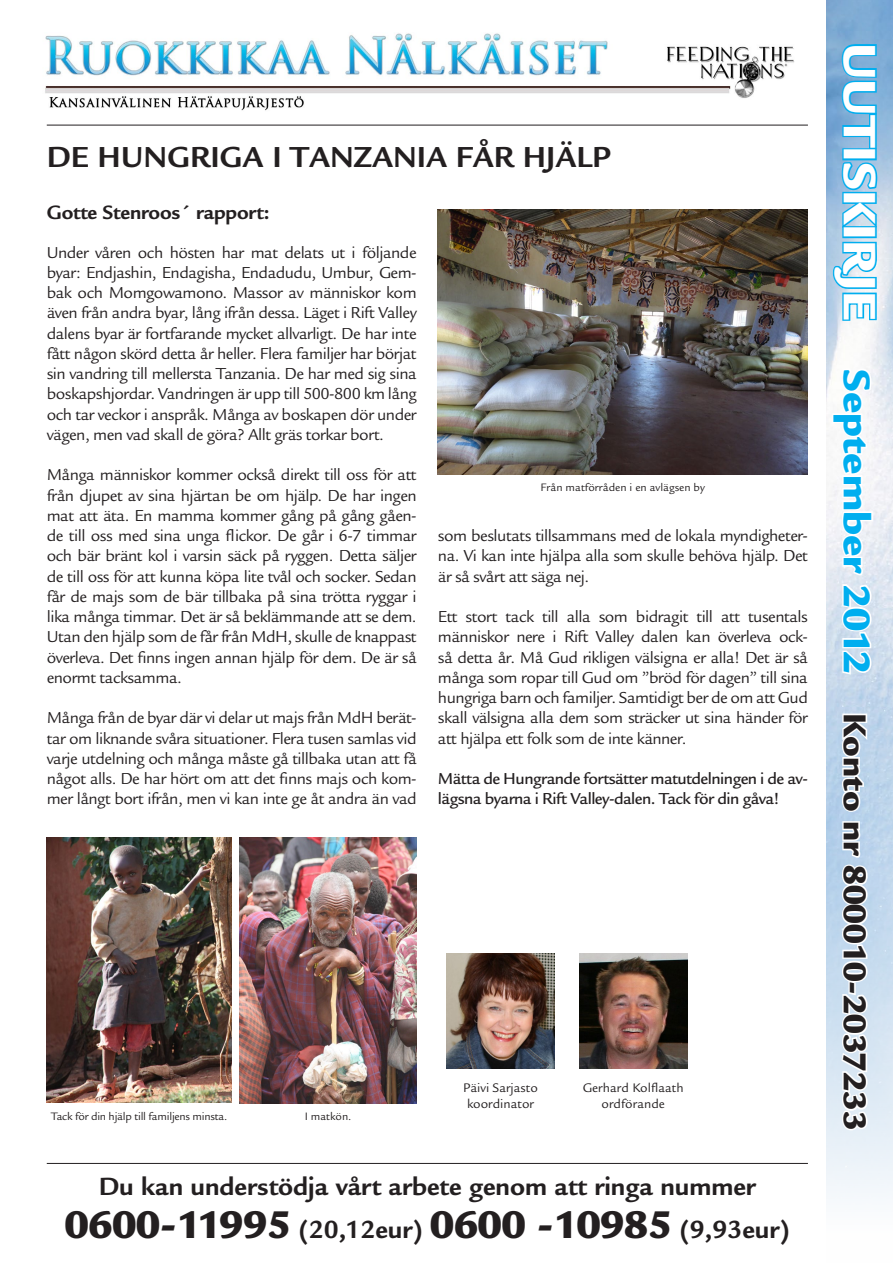
<style>
.page{position:relative;width:893px;height:1263px;background:#fff}
.page>*{position:absolute;margin:0;border:0;box-sizing:border-box;transform-origin:0 0}
.t1{font:900 42px "Legacy Sans Std";color:#231f20}
.t2{font:900 34.5px "Legacy Sans Std";color:#231f20}
.otsikko{font:700 31.5px "Legacy Sans Std";color:#231f20}
.t3{font:700 27px "Legacy Sans Std";color:#231f20}
.väliotsikko{font:700 21px "Legacy Sans Std";letter-spacing:-.01em;color:#231f20}
.leipis{font:17.25px/20.2px "Legacy Sans Std";letter-spacing:-.03em;color:#231f20;text-align:justify}
.leipis-2{font:500 17.25px/20.2px "Legacy Sans Std";letter-spacing:-.03em;color:#231f20}
.t4{font:13.5px "Legacy Sans Std";color:#231f20}
.kuvateksti{font:11.7px "Legacy Sans Std";letter-spacing:-.01em;color:#231f20}
.s1{font-weight:700;font-size:27px}
.s2{font-size:49.5px;color:#fff}
.s3{font-size:40.5px;color:#00aeef}
</style>
<div class="page">
<img style="left:45px;top:33px;width:750px;height:78px">
<img style="left:826px;top:0;width:67px;height:1197px">
<hr style="left:47px;top:125px;width:761px;height:1px;background:#231f20">
<hr style="left:47px;top:1163px;width:761px;height:1px;background:#231f20">
<img style="left:240px;top:838px;width:177px;height:265px">
<img style="left:438px;top:209px;width:370px;height:266px">
<img style="left:47px;top:838px;width:185px;height:265px">
<img style="left:446px;top:953px;width:109px;height:116px">
<img style="left:579px;top:953px;width:108px;height:116px">
<svg style="left:840px;top:43px;width:38px;height:107px;background:#57aede"></svg>
<div style="left:842px;top:148px;width:35px;height:12px;border:3px solid #00aeef"></div>
<svg style="left:840px;top:161px;width:39px;height:70px;background:#6ec0e7"></svg>
<div style="left:842px;top:226px;width:35px;height:12px;border:3px solid #00aeef"></div>
<svg style="left:831px;top:240px;width:48px;height:82px"></svg>
<svg style="left:831px;top:367px;width:43px;height:309px"></svg>
<svg style="left:840px;top:712px;width:30px;height:101px"></svg>
<svg style="left:839px;top:820px;width:31px;height:312px"></svg>
<p class="otsikko" style="left:47px;top:139px;width:566px">DE HUNGRIGA I TANZANIA FÅR HJÄLP</p>
<p class="väliotsikko" style="left:47px;top:200px;width:224px">Gotte Stenroos´ rapport:</p>
<p class="leipis" style="left:47px;top:242px;width:371px">Under våren och hösten har mat delats ut i följande byar: Endjashin, Endagisha, Endadudu, Umbur, Gem&shy;bak och Momgowamono. Massor av människor kom även från andra byar, lång ifrån dessa. Läget i Rift Valley dalens byar är fortfarande mycket allvarligt. De har inte fått någon skörd detta år heller. Flera familjer har börjat sin vandring till mellersta Tanzania. De har med sig sina boskapshjordar. Vandringen är upp till 500-800 km lång och tar veckor i anspråk. Många av boskapen dör under vägen, men vad skall de göra? Allt gräs torkar bort.</p>
<p class="leipis" style="left:47px;top:465px;width:371px">Många människor kommer också direkt till oss för att från djupet av sina hjärtan be om hjälp. De har ingen mat att äta. En mamma kommer gång på gång gåen&shy;de till oss med sina unga flickor. De går i 6-7 timmar och bär bränt kol i varsin säck på ryggen. Detta säljer de till oss för att kunna köpa lite tvål och socker. Sedan får de majs som de bär tillbaka på sina trötta ryggar i lika många timmar. Det är så beklämmande att se dem.<br>Utan den hjälp som de får från MdH, skulle de knappast överleva. Det finns ingen annan hjälp för dem. De är så enormt tacksamma.</p>
<p class="leipis" style="left:47px;top:708px;width:371px">Många från de byar där vi delar ut majs från MdH berät&shy;tar om liknande svåra situationer. Flera tusen samlas vid varje utdelning och många måste gå tillbaka utan att få något alls. De har hört om att det finns majs och kom&shy;mer långt bort ifrån, men vi kan inte ge åt andra än vad</p>
<p class="kuvateksti" style="left:541px;top:481px;width:166px">Från matförråden i en avlägsen by</p>
<p class="leipis" style="left:438px;top:526px;width:371px">som beslutats tillsammans med de lokala myndigheter&shy;na. Vi kan inte hjälpa alla som skulle behöva hjälp. Det är så svårt att säga nej.</p>
<p class="leipis" style="left:438px;top:607px;width:371px">Ett stort tack till alla som bidragit till att tusentals människor nere i Rift Valley dalen kan överleva ock&shy;så detta år. Må Gud rikligen välsigna er alla! Det är så många som ropar till Gud om ”bröd för dagen” till sina hungriga barn och familjer. Samtidigt ber de om att Gud skall välsigna alla dem som sträcker ut sina händer för att hjälpa ett folk som de inte känner.</p>
<p class="leipis-2" style="left:438px;top:769px;width:371px">Mätta de Hungrande fortsätter matutdelningen i de av&shy;lägsna byarna i Rift Valley-dalen. Tack för din gåva!</p>
<p class="kuvateksti" style="left:51px;top:1109px;width:178px">Tack för din hjälp till familjens minsta.</p>
<p class="kuvateksti" style="left:305px;top:1109px;width:48px">I matkön.</p>
<p class="t4" style="left:463px;top:1080px;width:76px">Päivi Sarjasto</p>
<p class="t4" style="left:467px;top:1096px;width:68px">koordinator</p>
<p class="t4" style="left:583px;top:1080px;width:102px">Gerhard Kolflaath</p>
<p class="t4" style="left:602px;top:1096px;width:65px">ordförande</p>
<p class="t3" style="left:99px;top:1170px;width:659px">Du kan understödja vårt arbete genom att ringa nummer</p>
<p class="t1" style="left:65px;top:1199px;width:727px">0600-11995 <span class="s1">(20,12eur)</span> 0600 -10985 <span class="s1">(9,93eur)</span></p>
<p class="t2" style="left:875px;top:43px;width:1089px;rotate:90deg"><span class="s2">UUTISKIRJE</span> <span class="s3">September 2012</span> Konto nr 800010-2037233</p>
</div>
